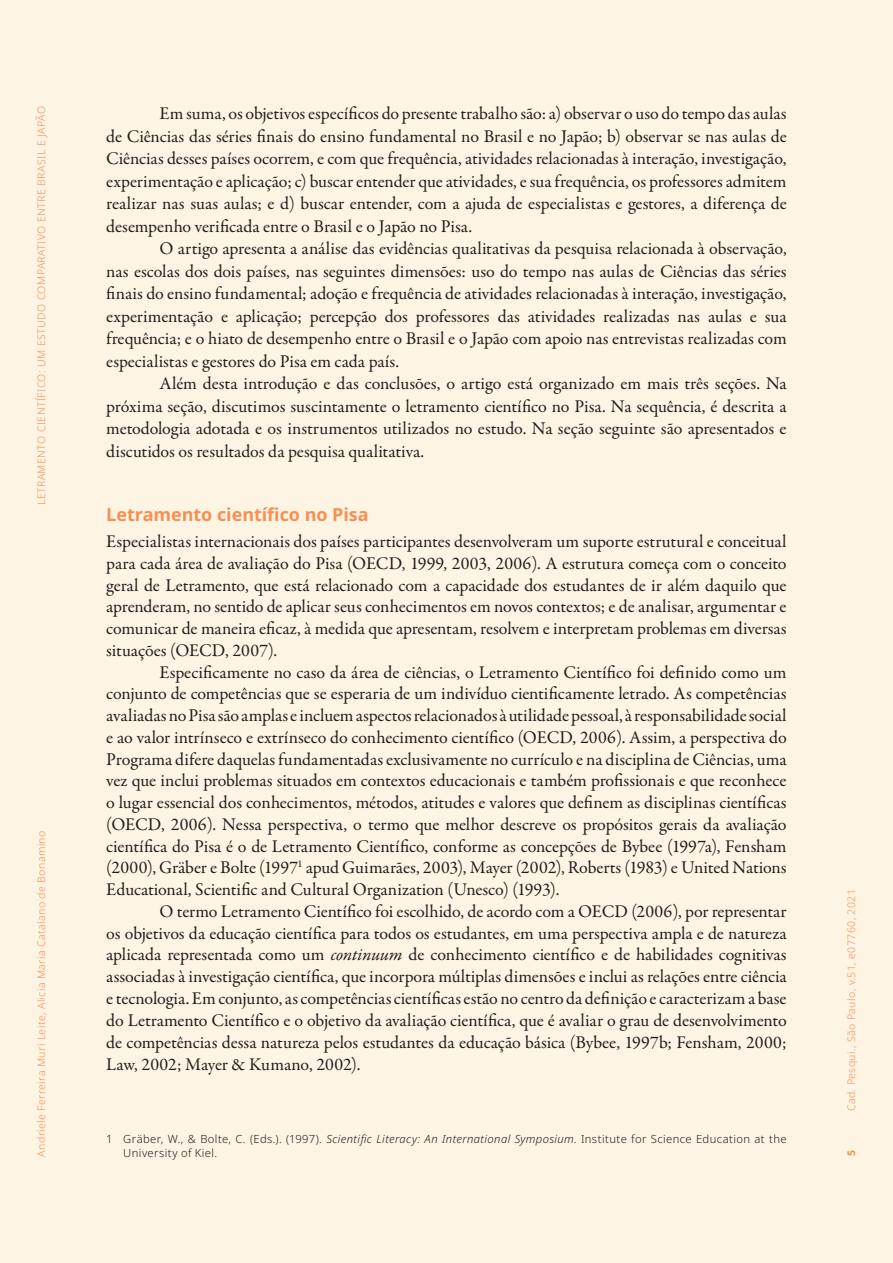
<style>
.page{position:relative;width:893px;height:1263px;background:#fef4e4}
.page>*{position:absolute;margin:0;border:0;box-sizing:border-box;transform-origin:0 0}
.Texto{font:18px/22.5px "Garamond Premr Pro";color:#231f20;text-align:justify}
.Texto_paragrafo_1{font:18px/21.8px "Garamond Premr Pro";letter-spacing:-.005em;color:#231f20;text-align:justify}
.subtitulo_1{font:700 18px "Noto Sans";letter-spacing:-.005em;color:#f7975c}
.nota_rodapé{font:300 11.25px/13.5px "Noto Sans";letter-spacing:.035em;color:#231f20}
.t1{font:300 10.5px "Noto Sans";letter-spacing:.04em;color:#f7975c}
.t2{font:700 10.5px "Noto Sans";color:#f7975c}
.s1{font-style:italic}
</style>
<div class="page">
<p class="t1" style="left:34px;top:505px;width:400px;rotate:-90deg">LETRAMENTO CIENTÍFICO: UM ESTUDO COMPARATIVO ENTRE BRASIL E JAPÃO</p>
<p class="t1" style="left:34px;top:1157px;width:328px;rotate:-90deg">Andriele Ferreira Muri Leite, Alicia Maria Catalano de Bonamino</p>
<p class="Texto" style="left:106px;top:103px;width:682px;text-indent:53px">Em suma, os objetivos específicos do presente trabalho são: a) observar o uso do tempo das aulas de Ciências das séries finais do ensino fundamental no Brasil e no Japão; b) observar se nas aulas de Ciências desses países ocorrem, e com que frequência, atividades relacionadas à interação, investigação, experimentação e aplicação; c) buscar entender que atividades, e sua frequência, os professores admitem realizar nas suas aulas; e d) buscar entender, com a ajuda de especialistas e gestores, a diferença de desempenho verificada entre o Brasil e o Japão no Pisa.</p>
<p class="Texto" style="left:106px;top:238px;width:682px;text-indent:53px">O artigo apresenta a análise das evidências qualitativas da pesquisa relacionada à observação, nas escolas dos dois países, nas seguintes dimensões: uso do tempo nas aulas de Ciências das séries finais do ensino fundamental; adoção e frequência de atividades relacionadas à interação, investigação, experimentação e aplicação; percepção dos professores das atividades realizadas nas aulas e sua frequência; e o hiato de desempenho entre o Brasil e o Japão com apoio nas entrevistas realizadas com especialistas e gestores do Pisa em cada país.</p>
<p class="Texto" style="left:106px;top:373px;width:682px;text-indent:53px">Além desta introdução e das conclusões, o artigo está organizado em mais três seções. Na próxima seção, discutimos suscintamente o letramento científico no Pisa. Na sequência, é descrita a metodologia adotada e os instrumentos utilizados no estudo. Na seção seguinte são apresentados e discutidos os resultados da pesquisa qualitativa.</p>
<p class="subtitulo_1" style="left:106px;top:502px;width:264px">Letramento científico no Pisa</p>
<p class="Texto_paragrafo_1" style="left:106px;top:531px;width:682px">Especialistas internacionais dos países participantes desenvolveram um suporte estrutural e conceitual para cada área de avaliação do Pisa (OECD, 1999, 2003, 2006). A estrutura começa com o conceito geral de Letramento, que está relacionado com a capacidade dos estudantes de ir além daquilo que aprenderam, no sentido de aplicar seus conhecimentos em novos contextos; e de analisar, argumentar e comunicar de maneira eficaz, à medida que apresentam, resolvem e interpretam problemas em diversas situações (OECD, 2007).</p>
<p class="Texto" style="left:106px;top:662px;width:682px;line-height:21.8px;text-indent:53px">Especificamente no caso da área de ciências, o Letramento Científico foi definido como um conjunto de competências que se esperaria de um indivíduo cientificamente letrado. As competências avaliadas no Pisa são amplas e incluem aspectos relacionados à utilidade pessoal, à responsabilidade social e ao valor intrínseco e extrínseco do conhecimento científico (OECD, 2006). Assim, a perspectiva do Programa difere daquelas fundamentadas exclusivamente no currículo e na disciplina de Ciências, uma vez que inclui problemas situados em contextos educacionais e também profissionais e que reconhece o lugar essencial dos conhecimentos, métodos, atitudes e valores que definem as disciplinas científicas (OECD, 2006). Nessa perspectiva, o termo que melhor descreve os propósitos gerais da avaliação científica do Pisa é o de Letramento Científico, conforme as concepções de Bybee (1997a), Fensham (2000), Gräber e Bolte (1997<sup>1</sup> apud Guimarães, 2003), Mayer (2002), Roberts (1983) e United Nations Educational, Scientific and Cultural Organization (Unesco) (1993).</p>
<p class="Texto" style="left:106px;top:901px;width:682px;line-height:21.9px;text-indent:53px">O termo Letramento Científico foi escolhido, de acordo com a OECD (2006), por representar os objetivos da educação científica para todos os estudantes, em uma perspectiva ampla e de natureza aplicada representada como um <span class="s1">continuum</span> de conhecimento científico e de habilidades cognitivas associadas à investigação científica, que incorpora múltiplas dimensões e inclui as relações entre ciência e tecnologia. Em conjunto, as competências científicas estão no centro da definição e caracterizam a base do Letramento Científico e o objetivo da avaliação científica, que é avaliar o grau de desenvolvimento de competências dessa natureza pelos estudantes da educação básica (Bybee, 1997b; Fensham, 2000; Law, 2002; Mayer &amp; Kumano, 2002).</p>
<p class="nota_rodapé" style="left:123px;top:1132px;width:665px;text-indent:-17px">1 Gräber, W., &amp; Bolte, C. (Eds.). (1997). <span class="s1">Scientific Literacy: An International Symposium</span>. Institute for Science Education at the<br>University of Kiel.</p>
<p class="t1" style="left:844px;top:1111px;width:224px;rotate:-90deg">Cad. Pesqui., São Paulo, v.51, e07760, 2021</p>
<p class="t2" style="left:844px;top:1155px;width:8px;rotate:-90deg">5</p>
</div>
